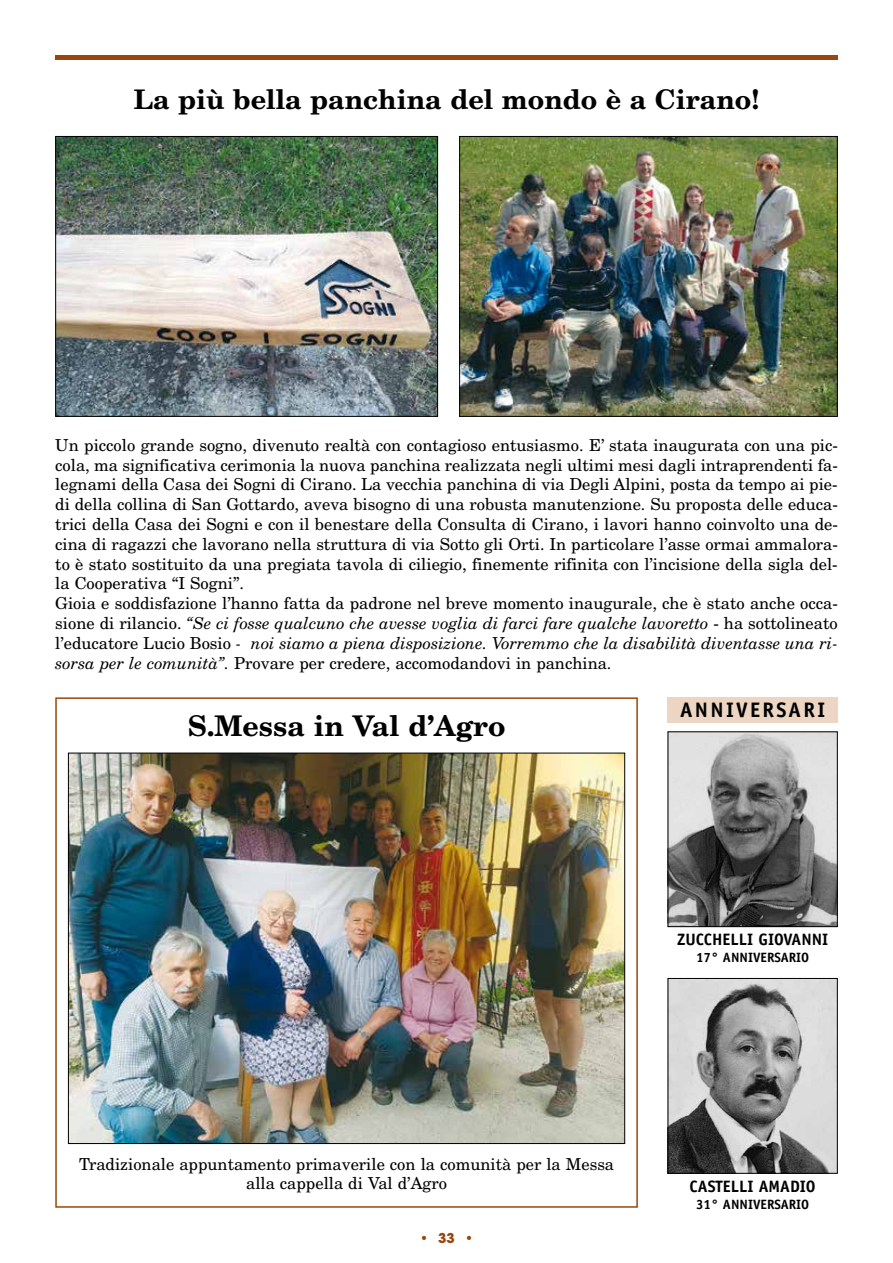
<style>
.page{position:relative;width:893px;height:1263px;background:#fff}
.page>*{position:absolute;margin:0;border:0;box-sizing:border-box;transform-origin:0 0}
.t1{font:700 28.5px "New Century Schlbk";color:#000}
.t2{font:700 27px "New Century Schlbk";color:#000}
.t3{font:700 21px "Officina Sans";letter-spacing:.11em;color:#000}
.t4{font:16.5px/19.8px "New Century Schlbk";color:#000;text-align:center}
.t5{font:700 16.5px "Officina Sans";color:#000}
.t6{font:700 13.5px "Officina Sans";color:#000}
.t7{font:700 13.5px "Avant Garde";color:#99460f}
.s1{font-style:italic}
</style>
<div class="page">
<div style="left:55px;top:697px;width:583px;height:511px;border:2px solid #99460f"></div>
<div style="left:55px;top:55px;width:783px;height:5px;background:#99460f"></div>
<img style="left:57px;top:138px;width:379px;height:277px">
<div style="left:55px;top:136px;width:383px;height:281px;border:1px solid #000"></div>
<img style="left:70px;top:755px;width:553px;height:387px">
<img style="left:461px;top:138px;width:375px;height:277px">
<div style="left:459px;top:136px;width:379px;height:281px;border:1px solid #000"></div>
<div style="left:668px;top:697px;width:170px;height:26px;background:#ecd5c2"></div>
<img style="left:670px;top:733px;width:166px;height:192px">
<div style="left:668px;top:731px;width:170px;height:196px;border:1px solid #000"></div>
<img style="left:670px;top:980px;width:166px;height:192px">
<div style="left:668px;top:978px;width:170px;height:196px;border:1px solid #000"></div>
<h2 class="t2" style="left:134px;top:82px;width:627px">La più bella panchina del mondo è a Cirano!</h2>
<p class="t4" style="left:55px;top:434px;width:784px;text-align:left">Un piccolo grande sogno, divenuto realtà con contagioso entusiasmo. E’ stata inaugurata con una pic&shy;cola, ma significativa cerimonia la nuova panchina realizzata negli ultimi mesi dagli intraprendenti fa&shy;legnami della Casa dei Sogni di Cirano. La vecchia panchina di via Degli Alpini, posta da tempo ai pie&shy;di della collina di San Gottardo, aveva bisogno di una robusta manutenzione. Su proposta delle educa&shy;trici della Casa dei Sogni e con il benestare della Consulta di Cirano, i lavori hanno coinvolto una de&shy;cina di ragazzi che lavorano nella struttura di via Sotto gli Orti. In particolare l’asse ormai ammalora&shy;to è stato sostituito da una pregiata tavola di ciliegio, finemente rifinita con l’incisione della sigla del&shy;la Cooperativa “I Sogni”.<br>Gioia e soddisfazione l’hanno fatta da padrone nel breve momento inaugurale, che è stato anche occa&shy;sione di rilancio. <span class="s1">“Se ci fosse qualcuno che avesse voglia di farci fare qualche lavoretto</span> - ha sottolineato l’educatore Lucio Bosio <span class="s1">- noi siamo a piena disposizione. Vorremmo che la disabilità diventasse una ri&shy;sorsa per le comunità”.</span> Provare per credere, accomodandovi in panchina.</p>
<h1 class="t1" style="left:188px;top:707px;width:319px">S.Messa in Val d’Agro</h1>
<p class="t3" style="left:680px;top:697px;width:147px">ANNIVERSARI</p>
<p class="t5" style="left:677px;top:929px;width:153px">ZUCCHELLI GIOVANNI</p>
<p class="t6" style="left:696px;top:949px;width:115px">17° ANNIVERSARIO</p>
<p class="t4" style="left:79px;top:1153px;width:537px">Tradizionale appuntamento primaverile con la comunità per la Messa alla cappella di Val d’Agro</p>
<p class="t7" style="left:419px;top:1230px;width:56px">• 33 •</p>
<p class="t5" style="left:690px;top:1176px;width:128px">CASTELLI AMADIO</p>
<p class="t6" style="left:696px;top:1195px;width:115px">31° ANNIVERSARIO</p>
</div>
